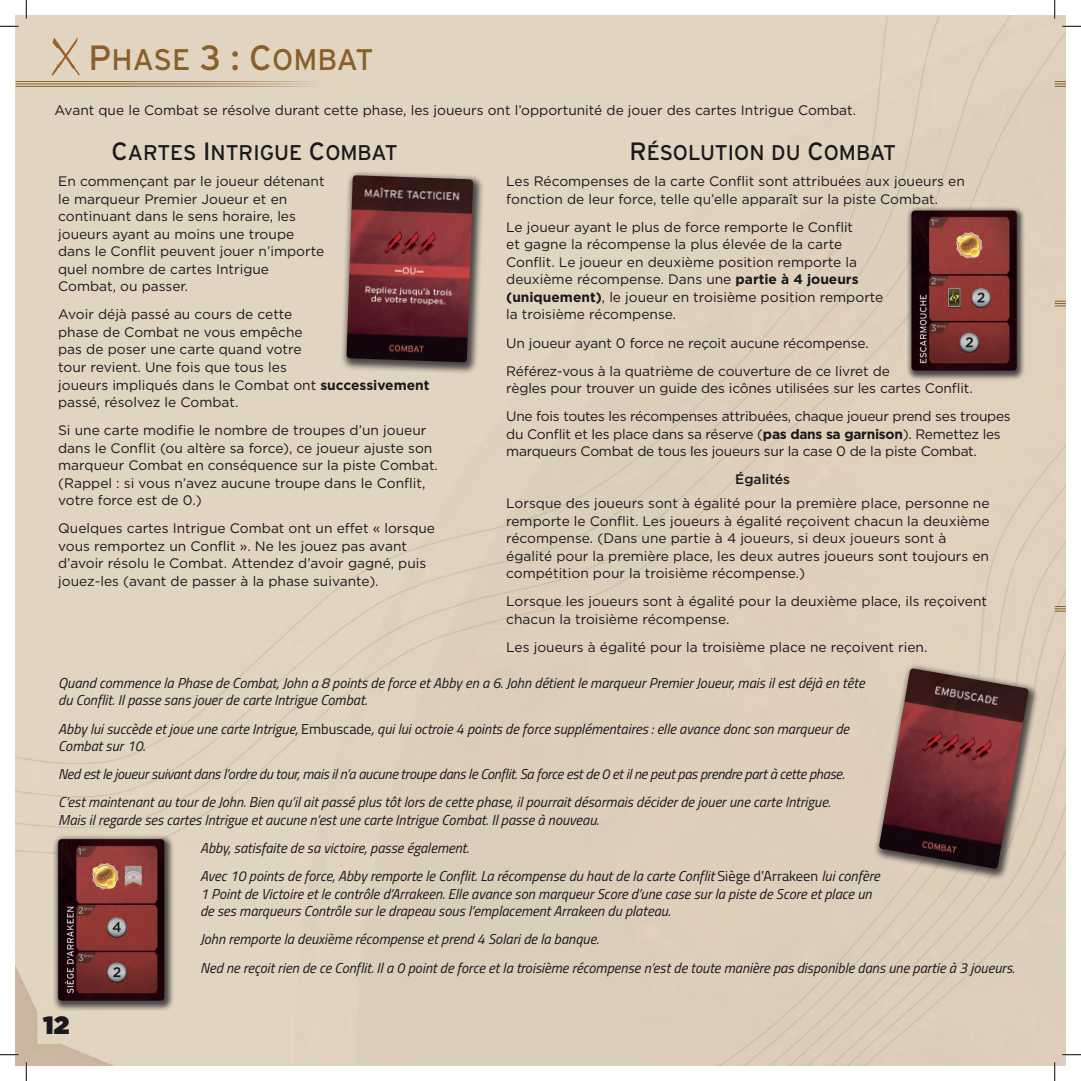
<style>
.page{position:relative;width:1081px;height:1081px;background:#fff}
.page>*{position:absolute;margin:0;border:0;box-sizing:border-box;transform-origin:0 0}
.t1{font:29.75px "Interstate Regular SC850";color:#8a5f29}
.t2{font:900 25px "Gotham";color:#19181c}
.t3{font:21.25px "Interstate Regular SC850";color:#19181c}
.t4{font:italic 14.38px/28.1px "Titillium Web";color:#19181c}
.t5{font:13.75px/17.5px "Gotham";color:#19181c}
.t6{font:13.75px/28.1px "Gotham";letter-spacing:-.02em;color:#19181c}
.t7{font:500 13.75px "Gotham";color:#19181c}
.s1{font-size:35px}
.s2{font-size:25px}
.s3{font-weight:700}
.s4{font-style:normal}
</style>
<div class="page">
<div style="left:16px;top:16px;width:1048px;height:1048px;background:#e0d2be"></div>
<div style="left:52px;top:834px;width:123px;height:177px;background:#19181c;opacity:.75"></div>
<img style="left:58px;top:838px;width:106px;height:162px">
<img style="left:51px;top:38px;width:28px;height:37px">
<hr style="left:16px;top:86px;width:306px;height:1px;background:#8a5f29">
<hr style="left:16px;top:81px;width:306px;height:1px;background:#8a5f29">
<hr style="left:16px;top:83px;width:306px;height:1px;background:#8a5f29">
<svg style="left:1054px;top:81px;width:10px;height:6px"></svg>
<svg style="left:1054px;top:301px;width:10px;height:5px"></svg>
<div style="left:905px;top:206px;width:120px;height:175px;background:#19181c;opacity:.75"></div>
<img style="left:911px;top:210px;width:105px;height:160px">
<div style="left:872px;top:663px;width:167px;height:217px;background:#19181c;opacity:.75"></div>
<img style="left:878px;top:668px;width:150px;height:200px">
<svg style="left:1054px;top:606px;width:10px;height:5px"></svg>
<div style="left:340px;top:170px;width:144px;height:205px;background:#19181c;opacity:.75"></div>
<img style="left:346px;top:175px;width:127px;height:187px">
<svg style="left:0;top:25px;width:19px;height:2px"></svg>
<svg style="left:1061px;top:25px;width:19px;height:2px"></svg>
<svg style="left:0;top:1053px;width:19px;height:2px"></svg>
<svg style="left:1061px;top:1053px;width:19px;height:2px"></svg>
<svg style="left:25px;top:0;width:2px;height:19px"></svg>
<svg style="left:25px;top:1061px;width:2px;height:19px"></svg>
<svg style="left:1053px;top:0;width:2px;height:19px"></svg>
<svg style="left:1053px;top:1061px;width:2px;height:19px"></svg>
<h1 class="t1" style="left:89px;top:43px;width:286px"><span class="s1">P</span>HASE <span class="s1">3 : C</span>OMBAT</h1>
<p class="t5" style="left:55px;top:101px;width:802px">Avant que le Combat se résolve durant cette phase, les joueurs ont l’opportunité de jouer des cartes Intrigue Combat.</p>
<h3 class="t3" style="left:111px;top:140px;width:287px"><span class="s2">C</span>ARTES <span class="s2">I</span>NTRIGUE <span class="s2">C</span>OMBAT</h3>
<p class="t5" style="left:58px;top:172px;width:268px">En commençant par le joueur détenant le marqueur Premier Joueur et en continuant dans le sens horaire, les joueurs ayant au moins une troupe dans le Conflit peuvent jouer n’importe quel nombre de cartes Intrigue<br>Combat, ou passer.</p>
<p class="t5" style="left:58px;top:305px;width:373px">Avoir déjà passé au cours de cette<br>phase de Combat ne vous empêche<br>pas de poser une carte quand votre<br>tour revient. Une fois que tous les<br>joueurs impliqués dans le Combat ont <span class="s3">successivement </span>passé, résolvez le Combat.</p>
<p class="t5" style="left:58px;top:421px;width:381px">Si une carte modifie le nombre de troupes d’un joueur dans le Conflit (ou altère sa force), ce joueur ajuste son marqueur Combat en conséquence sur la piste Combat. (Rappel : si vous n’avez aucune troupe dans le Conflit, votre force est de 0.)</p>
<p class="t5" style="left:58px;top:519px;width:378px">Quelques cartes Intrigue Combat ont un effet « lorsque vous remportez un Conflit ». Ne les jouez pas avant d’avoir résolu le Combat. Attendez d’avoir gagné, puis jouez-les (avant de passer à la phase suivante).</p>
<h3 class="t3" style="left:629px;top:140px;width:268px"><span class="s2">R</span> ÉSOLUTION DU <span class="s2">C</span>OMBAT</h3>
<p class="t5" style="left:506px;top:172px;width:460px">Les Récompenses de la carte Conflit sont attribuées aux joueurs en fonction de leur force, telle qu’elle apparaît sur la piste Combat.</p>
<p class="t5" style="left:506px;top:218px;width:378px">Le joueur ayant le plus de force remporte le Conflit<br>et gagne la récompense la plus élevée de la carte Conflit. Le joueur en deuxième position remporte la deuxième récompense. Dans une <span class="s3">partie à 4 joueurs (uniquement)</span>, le joueur en troisième position remporte la troisième récompense.</p>
<p class="t5" style="left:506px;top:328px;width:385px;line-height:28.1px">Un joueur ayant 0 force ne reçoit aucune récompense.<br>Référez-vous à la quatrième de couverture de ce livret de</p>
<p class="t6" style="left:506px;top:374px;width:506px">règles pour trouver un guide des icônes utilisées sur les cartes Conflit.<br>Une fois toutes les récompenses attribuées, chaque joueur prend ses troupes</p>
<p class="t6" style="left:506px;top:425px;width:496px;line-height:17.5px">du Conflit et les place dans sa réserve (<span class="s3">pas dans sa garnison</span>). Remettez les marqueurs Combat de tous les joueurs sur la case 0 de la piste Combat.</p>
<p class="t7" style="left:735px;top:469px;width:56px">Égalités</p>
<p class="t5" style="left:506px;top:494px;width:485px">Lorsque des joueurs sont à égalité pour la première place, personne ne remporte le Conflit. Les joueurs à égalité reçoivent chacun la deuxième récompense. (Dans une partie à 4 joueurs, si deux joueurs sont à égalité pour la première place, les deux autres joueurs sont toujours en compétition pour la troisième récompense.)</p>
<p class="t5" style="left:506px;top:592px;width:482px">Lorsque les joueurs sont à égalité pour la deuxième place, ils reçoivent chacun la troisième récompense.</p>
<p class="t5" style="left:506px;top:638px;width:422px">Les joueurs à égalité pour la troisième place ne reçoivent rien.</p>
<p class="t4" style="left:58px;top:673px;width:807px;line-height:17.5px">Quand commence la Phase de Combat, John a 8 points de force et Abby en a 6. John détient le marqueur Premier Joueur, mais il est déjà en tête du Conflit. Il passe sans jouer de carte Intrigue Combat.</p>
<p class="t4" style="left:58px;top:718px;width:792px;line-height:17.5px">Abby lui succède et joue une carte Intrigue, <span class="s4">Embuscade</span>, qui lui octroie 4 points de force supplémentaires : elle avance donc son marqueur de<br>Combat sur 10.</p>
<p class="t4" style="left:58px;top:759px;width:787px">Ned est le joueur suivant dans l’ordre du tour, mais il n’a aucune troupe dans le Conflit. Sa force est de 0 et il ne peut pas prendre part à cette phase.<br>C’est maintenant au tour de John. Bien qu’il ait passé plus tôt lors de cette phase, il pourrait désormais décider de jouer une carte Intrigue.</p>
<p class="t4" style="left:200px;top:804px;width:681px;text-indent:-142px">Mais il regarde ses cartes Intrigue et aucune n’est une carte Intrigue Combat. Il passe à nouveau.<br>Abby, satisfaite de sa victoire, passe également.<br>Avec 10 points de force, Abby remporte le Conflit. La récompense du haut de la carte Conflit <span class="s4">Siège d’Arrakeen</span> lui confère</p>
<p class="t4" style="left:200px;top:883px;width:673px;line-height:17.5px">1 Point de Victoire et le contrôle d’Arrakeen. Elle avance son marqueur Score d’une case sur la piste de Score et place un de ses marqueurs Contrôle sur le drapeau sous l’emplacement Arrakeen du plateau.</p>
<p class="t4" style="left:200px;top:924px;width:815px">John remporte la deuxième récompense et prend 4 Solari de la banque.<br>Ned ne reçoit rien de ce Conflit. Il a 0 point de force et la troisième récompense n’est de toute manière pas disponible dans une partie à 3 joueurs.</p>
<h2 class="t2" style="left:43px;top:1007px;width:28px">12</h2>
</div>
